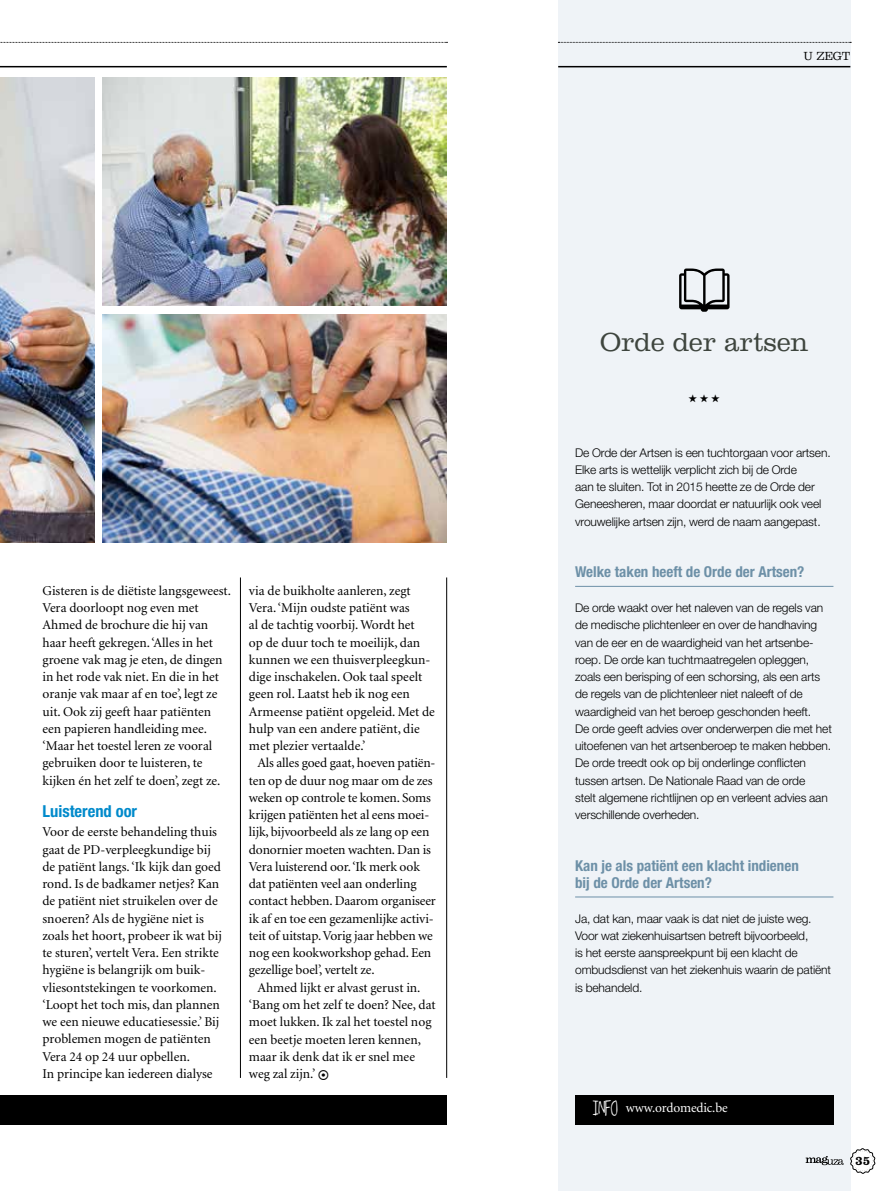
<style>
.page{position:relative;width:893px;height:1191px;background:#fff}
.page>*{position:absolute;margin:0;border:0;box-sizing:border-box;transform-origin:0 0}
.t1{font:300 27px "Clarendon";color:#3e453e}
.t2{font:700 condensed 16.5px "Helvetica Neue LT Std";color:#008acb}
.t3{font:700 condensed 15px/17.2px "Helvetica Neue LT Std";color:#6d90a7}
.t4{font:13.5px/17.2px "Minion LT";color:#000}
.t5{font:13.5px "Minion LT";letter-spacing:-.01em;color:#fff}
.t6{font:300 12px/17.2px "Helvetica Neue LT Std";letter-spacing:-.01em;color:#000}
.t7{font:10.5px "Belizio";color:#000}
.t8{font:700 10.5px "Belizio";color:#000}
.s1{font-family:"Overth E Mo On";font-size:22.5px}
</style>
<div class="page">
<div style="left:558px;top:0;width:292px;height:1191px;background:#eff3f7"></div>
<svg style="left:850px;top:1148px;width:25px;height:25px"></svg>
<svg style="left:806px;top:1156px;width:38px;height:9px"></svg>
<hr style="left:240px;top:577px;width:1px;height:501px;background:#000">
<hr style="left:446px;top:577px;width:1px;height:501px;background:#000">
<svg style="left:0;top:42px;width:447px;height:1px"></svg>
<hr style="left:0;top:66px;width:447px;height:1px;background:#000">
<svg style="left:558px;top:42px;width:293px;height:1px"></svg>
<hr style="left:558px;top:66px;width:292px;height:1px;background:#000">
<svg style="left:679px;top:268px;width:50px;height:44px"></svg>
<hr style="left:575px;top:586px;width:258px;height:1px;background:#6d90a7">
<hr style="left:575px;top:896px;width:258px;height:1px;background:#6d90a7">
<div style="left:0;top:1095px;width:447px;height:30px;background:#000"></div>
<img style="left:103px;top:77px;width:343px;height:229px">
<img style="left:0;top:77px;width:94px;height:466px">
<img style="left:103px;top:314px;width:343px;height:229px">
<div style="left:575px;top:1095px;width:258px;height:30px;background:#000"></div>
<p class="t4" style="left:43px;top:582px;width:190px">Gisteren is de diëtiste langsgeweest.<br>Vera doorloopt nog even met<br>Ahmed de brochure die hij van haar heeft gekregen. ‘Alles in het groene vak mag je eten, de dingen in het rode vak niet. En die in het oranje vak maar af en toe’, legt ze uit. Ook zij geeft haar patiënten een papieren handleiding mee. ‘Maar het toestel leren ze vooral gebruiken door te luisteren, te kijken én het zelf te doen’, zegt ze.</p>
<p class="t2" style="left:43px;top:801px;width:96px">Luisterend oor</p>
<p class="t4" style="left:43px;top:824px;width:181px">Voor de eerste behandeling thuis gaat de PD-verpleegkundige bij de patiënt langs. ‘Ik kijk dan goed rond. Is de badkamer netjes? Kan de patiënt niet struikelen over de snoeren? Als de hygiëne niet is zoals het hoort, probeer ik wat bij te sturen’, vertelt Vera. Een strikte hygiëne is belangrijk om buik&shy;vliesontstekingen te voorkomen. ‘Loopt het toch mis, dan plannen we een nieuwe educatiesessie.’ Bij problemen mogen de patiënten<br>Vera 24 op 24 uur opbellen.<br>In principe kan iedereen dialyse</p>
<p class="t4" style="left:249px;top:582px;width:188px">via de buikholte aanleren, zegt<br>Vera. ‘Mijn oudste patiënt was<br>al de tachtig voorbij. Wordt het<br>op de duur toch te moeilijk, dan kunnen we een thuisverpleegkun&shy;dige inschakelen. Ook taal speelt geen rol. Laatst heb ik nog een<br>Armeense patiënt opgeleid. Met de hulp van een andere patiënt, die met plezier vertaalde.’</p>
<p class="t4" style="left:249px;top:755px;width:188px;text-indent:9px">Als alles goed gaat, hoeven patiën&shy;ten op de duur nog maar om de zes weken op controle te komen. Soms krijgen patiënten het al eens moei&shy;lijk, bijvoorbeeld als ze lang op een donornier moeten wachten. Dan is Vera luisterend oor. ‘Ik merk ook dat patiënten veel aan onderling contact hebben. Daarom organiseer ik af en toe een gezamenlijke activi&shy;teit of uitstap. Vorig jaar hebben we nog een kookworkshop gehad. Een gezellige boel’, vertelt ze.</p>
<p class="t4" style="left:249px;top:979px;width:188px;text-indent:9px">Ahmed lijkt er alvast gerust in. ‘Bang om het zelf te doen? Nee, dat moet lukken. Ik zal het toestel nog een beetje moeten leren kennen, maar ik denk dat ik er snel mee weg zal zijn.’</p>
<p class="t7" style="left:803px;top:49px;width:49px">U ZEGT</p>
<h1 class="t1" style="left:600px;top:326px;width:210px">Orde der artsen</h1>
<p class="t6" style="left:575px;top:443px;width:257px">De Orde der Artsen is een tuchtorgaan voor artsen.<br>Elke arts is wettelijk verplicht zich bij de Orde<br>aan te sluiten. Tot in 2015 heette ze de Orde der Geneesheren, maar doordat er natuurlijk ook veel vrouwelijke artsen zijn, werd de naam aangepast.</p>
<p class="t3" style="left:575px;top:563px;width:231px">Welke taken heeft de Orde der Artsen?</p>
<p class="t6" style="left:575px;top:599px;width:258px">De orde waakt over het naleven van de regels van de medische plichtenleer en over de handhaving van de eer en de waardigheid van het artsenbe&shy;roep. De orde kan tuchtmaatregelen opleggen, zoals een berisping of een schorsing, als een arts de regels van de plichtenleer niet naleeft of de waardigheid van het beroep geschonden heeft.<br>De orde geeft advies over onderwerpen die met het uitoefenen van het artsenberoep te maken hebben.<br>De orde treedt ook op bij onderlinge conflicten tussen artsen. De Nationale Raad van de orde<br>stelt algemene richtlijnen op en verleent advies aan verschillende overheden.</p>
<p class="t3" style="left:575px;top:856px;width:225px">Kan je als patiënt een klacht indienen bij de Orde der Artsen?</p>
<p class="t6" style="left:575px;top:909px;width:258px">Ja, dat kan, maar vaak is dat niet de juiste weg.<br>Voor wat ziekenhuisartsen betreft bijvoorbeeld,<br>is het eerste aanspreekpunt bij een klacht de ombudsdienst van het ziekenhuis waarin de patiënt is behandeld.</p>
<p class="t5" style="left:593px;top:1101px;width:137px"><span class="s1">Info</span> www.ordomedic.be</p>
<p class="t8" style="left:856px;top:1153px;width:16px">35</p>
</div>
